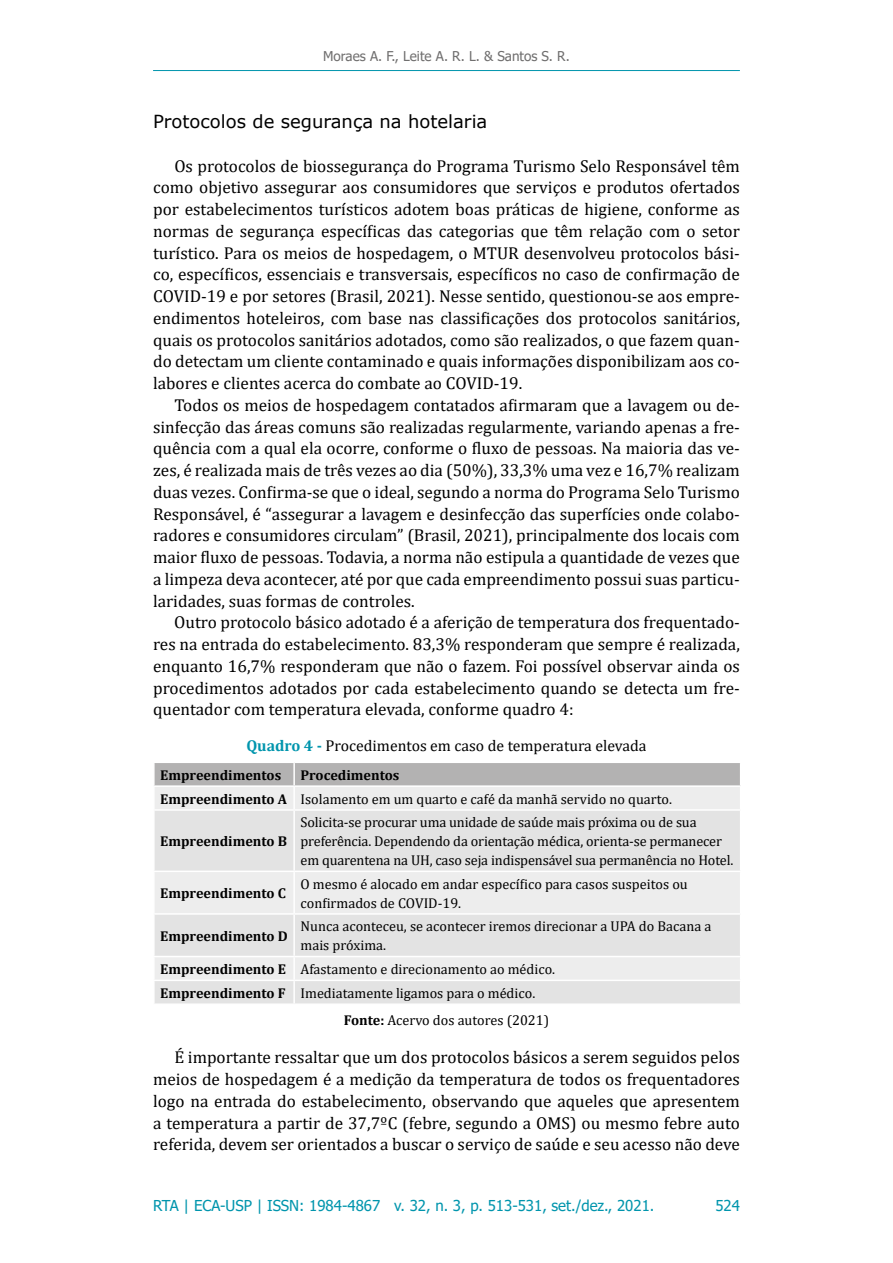
<style>
.page{position:relative;width:893px;height:1263px;background:#fff}
.page>*{position:absolute;margin:0;border:0;box-sizing:border-box;transform-origin:0 0}
.t1{font:18px "Verdana";color:#000}
.t2{font:17.25px/21.8px "Cambria";color:#000;text-align:justify}
.t3{font:15.75px "Cambria";color:#000}
.t4{font:15px "Tahoma";color:#0095ad}
.t5{font:14.25px/18.8px "Cambria";color:#000}
.t6{font:700 14.25px "Cambria";color:#000}
.t7{font:13.5px "Tahoma";color:#706f6f}
.s1{font-weight:700;color:#0095ad}
.s2{font-weight:700}
</style>
<div class="page">
<hr style="left:153px;top:70px;width:587px;height:1px;background:#0095ad">
<svg style="left:155px;top:811px;width:585px;height:192px;background:#e6e6e6"></svg>
<hr style="left:293px;top:811px;width:2px;height:59px;background:#fff">
<hr style="left:293px;top:872px;width:2px;height:41px;background:#fff">
<hr style="left:293px;top:915px;width:2px;height:41px;background:#fff">
<hr style="left:293px;top:957px;width:2px;height:22px;background:#fff">
<hr style="left:293px;top:981px;width:2px;height:22px;background:#fff">
<svg style="left:154px;top:763px;width:587px;height:46px;background:#d1d1d1"></svg>
<hr style="left:153px;top:870px;width:141px;height:2px;background:#fff">
<hr style="left:294px;top:870px;width:447px;height:2px;background:#fff">
<hr style="left:153px;top:913px;width:141px;height:2px;background:#fff">
<hr style="left:294px;top:913px;width:447px;height:2px;background:#fff">
<hr style="left:153px;top:956px;width:141px;height:1px;background:#fff">
<hr style="left:294px;top:956px;width:447px;height:1px;background:#fff">
<hr style="left:153px;top:979px;width:141px;height:2px;background:#fff">
<hr style="left:294px;top:979px;width:447px;height:2px;background:#fff">
<p class="t7" style="left:323px;top:47px;width:248px">Moraes A. F., Leite A. R. L. &amp; Santos S. R.</p>
<p class="t1" style="left:153px;top:109px;width:336px">Protocolos de segurança na hotelaria</p>
<p class="t2" style="left:153px;top:155px;width:588px;text-indent:21px">Os protocolos de biossegurança do Programa Turismo Selo Responsável têm como objetivo assegurar aos consumidores que serviços e produtos ofertados por estabelecimentos turísticos adotem boas práticas de higiene, conforme as normas de segurança específicas das categorias que têm relação com o setor turístico. Para os meios de hospedagem, o MTUR desenvolveu protocolos bási&shy;co, específicos, essenciais e transversais, específicos no caso de confirmação de COVID-19 e por setores (Brasil, 2021). Nesse sentido, questionou-se aos empre&shy;endimentos hoteleiros, com base nas classificações dos protocolos sanitários, quais os protocolos sanitários adotados, como são realizados, o que fazem quan&shy;do detectam um cliente contaminado e quais informações disponibilizam aos co&shy;labores e clientes acerca do combate ao COVID-19.</p>
<p class="t2" style="left:153px;top:394px;width:588px;text-indent:21px">Todos os meios de hospedagem contatados afirmaram que a lavagem ou de&shy;sinfecção das áreas comuns são realizadas regularmente, variando apenas a fre&shy;quência com a qual ela ocorre, conforme o fluxo de pessoas. Na maioria das ve&shy;zes, é realizada mais de três vezes ao dia (50%), 33,3% uma vez e 16,7% realizam duas vezes. Confirma-se que o ideal, segundo a norma do Programa Selo Turismo Responsável, é “assegurar a lavagem e desinfecção das superfícies onde colabo&shy;radores e consumidores circulam” (Brasil, 2021), principalmente dos locais com maior fluxo de pessoas. Todavia, a norma não estipula a quantidade de vezes que a limpeza deva acontecer, até por que cada empreendimento possui suas particu&shy;laridades, suas formas de controles.</p>
<p class="t2" style="left:153px;top:612px;width:588px;text-indent:21px">Outro protocolo básico adotado é a aferição de temperatura dos frequentado&shy;res na entrada do estabelecimento. 83,3% responderam que sempre é realizada, enquanto 16,7% responderam que não o fazem. Foi possível observar ainda os procedimentos adotados por cada estabelecimento quando se detecta um fre&shy;quentador com temperatura elevada, conforme quadro 4:</p>
<p class="t3" style="left:246px;top:737px;width:402px"><span class="s1">Quadro 4 -</span> Procedimentos em caso de temperatura elevada</p>
<p class="t6" style="left:160px;top:765px;width:123px">Empreendimentos</p>
<p class="t5" style="left:160px;top:763px;width:513px;line-height:23.9px;text-indent:140px"><span class="s2">Procedimentos<br>Empreendimento A</span> Isolamento em um quarto e café da manhã servido no quarto.</p>
<p class="t6" style="left:160px;top:831px;width:128px">Empreendimento B</p>
<p class="t5" style="left:301px;top:813px;width:434px">Solicita-se procurar uma unidade de saúde mais próxima ou de sua preferência. Dependendo da orientação médica, orienta-se permanecer em quarentena na UH, caso seja indispensável sua permanência no Hotel.</p>
<p class="t6" style="left:160px;top:883px;width:127px">Empreendimento C</p>
<p class="t5" style="left:301px;top:874px;width:389px">O mesmo é alocado em andar específico para casos suspeitos ou confirmados de COVID-19.</p>
<p class="t6" style="left:160px;top:926px;width:129px">Empreendimento D</p>
<p class="t5" style="left:301px;top:917px;width:412px">Nunca aconteceu, se acontecer iremos direcionar a UPA do Bacana a mais próxima.</p>
<p class="t5" style="left:160px;top:957px;width:396px;line-height:23.9px"><span class="s2">Empreendimento E</span> Afastamento e direcionamento ao médico.<br><span class="s2">Empreendimento F</span> Imediatamente ligamos para o médico.</p>
<p class="t5" style="left:344px;top:1010px;width:207px"><span class="s2">Fonte:</span> Acervo dos autores (2021)</p>
<p class="t2" style="left:153px;top:1046px;width:588px;text-indent:21px">É importante ressaltar que um dos protocolos básicos a serem seguidos pelos meios de hospedagem é a medição da temperatura de todos os frequentadores logo na entrada do estabelecimento, observando que aqueles que apresentem a temperatura a partir de 37,7ºC (febre, segundo a OMS) ou mesmo febre auto referida, devem ser orientados a buscar o serviço de saúde e seu acesso não deve</p>
<p class="t4" style="left:153px;top:1196px;width:503px">RTA | ECA-USP | ISSN: 1984-4867 v. 32, n. 3, p. 513-531, set./dez., 2021.</p>
<p class="t4" style="left:715px;top:1196px;width:26px">524</p>
</div>
